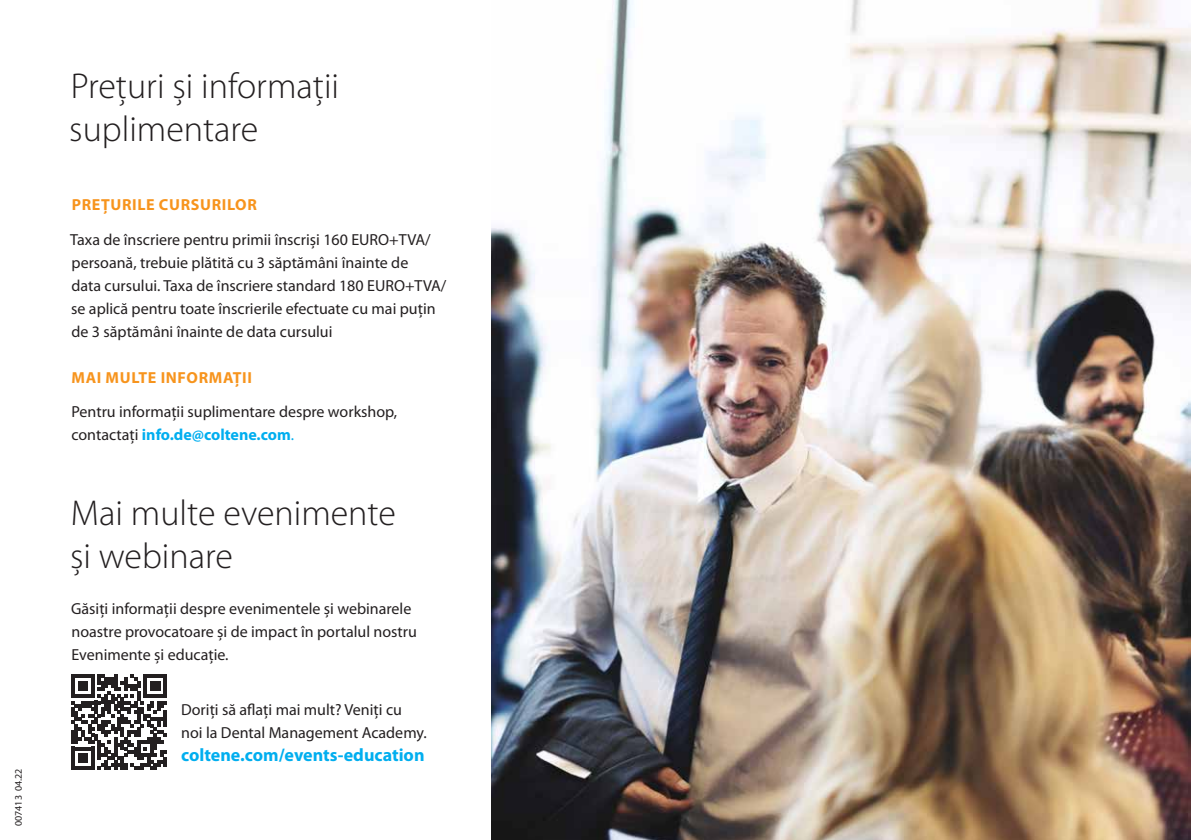
<style>
.page{position:relative;width:1191px;height:840px;background:#fff}
.page>*{position:absolute;margin:0;border:0;box-sizing:border-box;transform-origin:0 0}
.t1{font:300 36px/43.2px "Myriad Pro";color:#231f20}
.t2{font:700 18px "Myriad Pro";color:#00aeef}
.t3{font:16px/23px "Myriad Pro";color:#231f20}
.t4{font:700 16px "Myriad Pro";letter-spacing:.04em;color:#f7941d}
.t5{font:10px "Myriad Pro";color:#231f20}
.s1{font-weight:700;color:#00aeef}
.s2{color:#00aeef}
</style>
<div class="page">
<svg style="left:71px;top:674px;width:96px;height:95px"></svg>
<hr style="left:163px;top:756px;width:4px;height:10px;background:#231f20">
<img style="left:491px;top:0;width:700px;height:839px">
<p class="t5" style="left:12px;top:825px;width:59px;rotate:-90deg">007413 04.22</p>
<h1 class="t1" style="left:69px;top:64px;width:271px">Prețuri și informații suplimentare</h1>
<p class="t4" style="left:72px;top:194px;width:186px">PREȚURILE CURSURILOR</p>
<p class="t3" style="left:70px;top:227px;width:378px">Taxa de înscriere pentru primii înscriși 160 EURO+TVA/ persoană, trebuie plătită cu 3 săptămâni înainte de<br>data cursului. Taxa de înscriere standard 180 EURO+TVA/ se aplică pentru toate înscrierile efectuate cu mai puțin de 3 săptămâni înainte de data cursului</p>
<p class="t4" style="left:72px;top:367px;width:182px">MAI MULTE INFORMAȚII</p>
<p class="t3" style="left:71px;top:400px;width:327px">Pentru informații suplimentare despre workshop, contactați <span class="s1">info.de@coltene.com</span><span class="s2">.</span></p>
<h1 class="t1" style="left:70px;top:490px;width:327px">Mai multe evenimente și webinare</h1>
<p class="t3" style="left:71px;top:596px;width:347px">Găsiți informații despre evenimentele și webinarele noastre provocatoare și de impact în portalul nostru<br>Evenimente și educație.</p>
<p class="t3" style="left:181px;top:697px;width:247px">Doriți să aflați mai mult? Veniți cu noi la Dental Management Academy.</p>
<p class="t2" style="left:181px;top:742px;width:245px">coltene.com/events-education</p>
</div>
